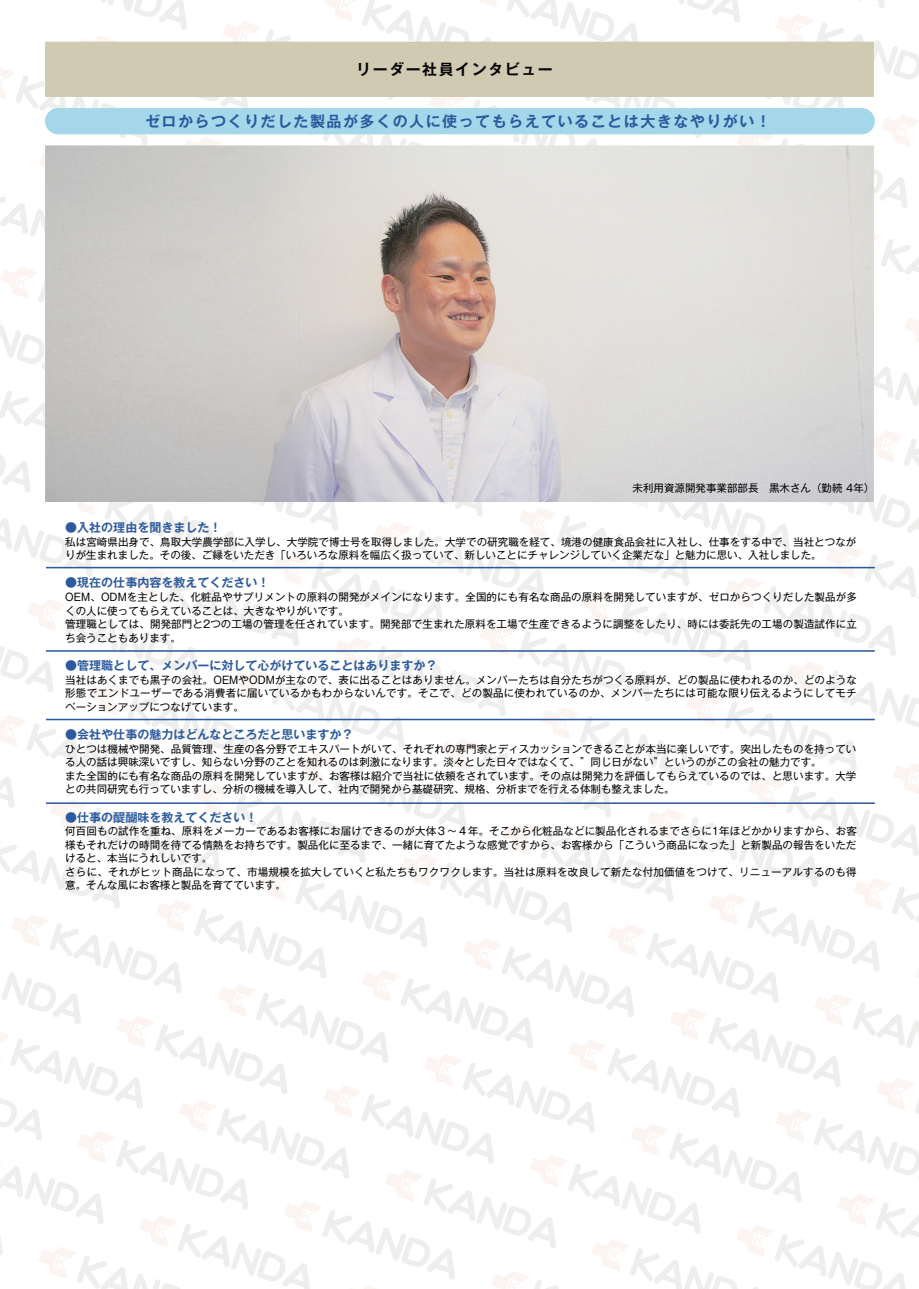
<style>
.page{position:relative;width:919px;height:1289px;background:#fff}
.page>*{position:absolute;margin:0;border:0;box-sizing:border-box;transform-origin:0 0}
.t1{font:700 15px "Gothic MB101 Pro De";letter-spacing:.1em;color:#2d5a9e}
.t2{font:700 15px "Gothic MB101 Pro De";letter-spacing:.1em;color:#030303}
.t3{font:700 12px "Gothic MB101 Pro De";color:#2d5a9e}
.t4{font:10.5px/13.5px "Gothic MB101 Pro";letter-spacing:.005em;color:#030303}
</style>
<div class="page">
<img style="left:0;top:0;width:918px;height:1288px">
<h1 class="t2" style="left:356px;top:57px;width:198px">リーダー社員インタビュー</h1>
<h1 class="t1" style="left:145px;top:109px;width:627px">ゼロからつくりだした製品が多くの人に使ってもらえていることは大きなやりがい！</h1>
<p class="t4" style="left:632px;top:479px;width:243px">未利用資源開発事業部部長　黒木さん（勤続 4年）</p>
<p class="t3" style="left:65px;top:517px;width:157px">●入社の理由を聞きました！</p>
<p class="t4" style="left:65px;top:533px;width:792px">私は宮崎県出身で、鳥取大学農学部に入学し、大学院で博士号を取得しました。大学での研究職を経て、境港の健康食品会社に入社し、仕事をする中で、当社とつながりが生まれました。その後、ご縁をいただき「いろいろな原料を幅広く扱っていて、新しいことにチャレンジしていく企業だな」と魅力に思い、入社しました。</p>
<p class="t3" style="left:65px;top:573px;width:205px">●現在の仕事内容を教えてください！</p>
<p class="t4" style="left:65px;top:589px;width:793px">OEM、ODMを主とした、化粧品やサプリメントの原料の開発がメインになります。全国的にも有名な商品の原料を開発していますが、ゼロからつくりだした製品が多くの人に使ってもらえていることは、大きなやりがいです。<br>管理職としては、開発部門と2つの工場の管理を任されています。開発部で生まれた原料を工場で生産できるように調整をしたり、時には委託先の工場の製造試作に立ち会うこともあります。</p>
<p class="t3" style="left:65px;top:655px;width:373px">●管理職として、メンバーに対して心がけていることはありますか？</p>
<p class="t4" style="left:65px;top:671px;width:793px;text-align:justify">当社はあくまでも黒子の会社。OEMやODMが主なので、表に出ることはありません。メンバーたちは自分たちがつくる原料が、どの製品に使われるのか、どのような形態でエンドユーザーである消費者に届いているかもわからないんです。そこで、どの製品に使われているのか、メンバーたちには可能な限り伝えるようにしてモチベーションアップにつなげています。</p>
<p class="t3" style="left:65px;top:724px;width:289px">●会社や仕事の魅力はどんなところだと思いますか？</p>
<p class="t4" style="left:65px;top:740px;width:792px">ひとつは機械や開発、品質管理、生産の各分野でエキスパートがいて、それぞれの専門家とディスカッションできることが本当に楽しいです。突出したものを持っている人の話は興味深いですし、知らない分野のことを知れるのは刺激になります。淡々とした日々ではなくて、”同じ日がない”というのがこの会社の魅力です。<br>また全国的にも有名な商品の原料を開発していますが、お客様は紹介で当社に依頼をされています。その点は開発力を評価してもらえているのでは、と思います。大学との共同研究も行っていますし、分析の機械を導入して、社内で開発から基礎研究、規格、分析までを行える体制も整えました。</p>
<p class="t3" style="left:65px;top:807px;width:193px">●仕事の醍醐味を教えてください！</p>
<p class="t4" style="left:65px;top:823px;width:793px">何百回もの試作を重ね、原料をメーカーであるお客様にお届けできるのが大体３～４年。そこから化粧品などに製品化されるまでさらに1年ほどかかりますから、お客様もそれだけの時間を待てる情熱をお持ちです。製品化に至るまで、一緒に育てたような感覚ですから、お客様から「こういう商品になった」と新製品の報告をいただけると、本当にうれしいです。<br>さらに、それがヒット商品になって、市場規模を拡大していくと私たちもワクワクします。当社は原料を改良して新たな付加価値をつけて、リニューアルするのも得意。そんな風にお客様と製品を育てています。</p>
</div>
